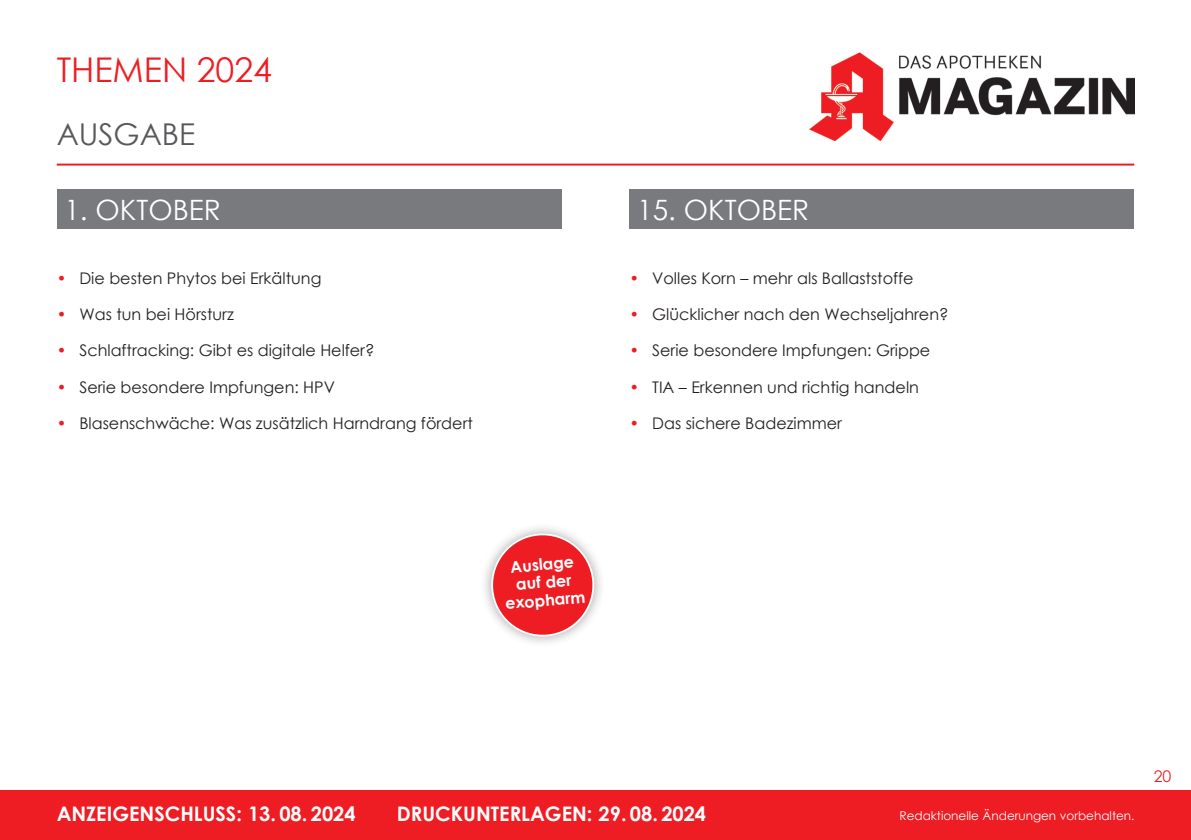
<style>
.page{position:relative;width:1191px;height:840px;background:#fff}
.page>*{position:absolute;margin:0;border:0;box-sizing:border-box;transform-origin:0 0}
.t1{font:34px "Century Gothic";color:#ee1d23}
.t2{font:30px "Century Gothic";color:#57585a}
.t3{font:28px "Century Gothic";color:#fff}
.t4{font:700 20px "Century Gothic";color:#fff}
.t5{font:16px "Century Gothic";color:#231f20}
.t6{font:700 16px/18px "Century Gothic";color:#fff;text-align:center}
.t7{font:16px "Century Gothic";color:#ee1d23}
.t8{font:12px "Century Gothic";color:#fff}
.s1{color:#ee1d23}
</style>
<div class="page">
<img style="left:809px;top:52px;width:325px;height:88px">
<hr style="left:57px;top:163px;width:1077px;height:2px;background:#ee1d23">
<div style="left:57px;top:189px;width:504px;height:39px;background:#787a7d"></div>
<div style="left:629px;top:189px;width:505px;height:39px;background:#787a7d"></div>
<div style="left:0;top:789px;width:1191px;height:50px;background:#ee1d23"></div>
<div style="left:480px;top:522px;width:125px;height:125px;background:#231f20;opacity:.4"></div>
<svg style="left:490px;top:532px;width:105px;height:105px"></svg>
<h1 class="t1" style="left:57px;top:46px;width:217px">THEMEN 2024</h1>
<h2 class="t2" style="left:57px;top:113px;width:140px">AUSGABE</h2>
<h3 class="t3" style="left:64px;top:190px;width:158px">1. OKTOBER</h3>
<p class="t5" style="left:57px;top:267px;width:266px"><span class="s1">•</span> Die besten Phytos bei Erkältung</p>
<p class="t5" style="left:57px;top:303px;width:179px"><span class="s1">•</span> Was tun bei Hörsturz</p>
<p class="t5" style="left:57px;top:339px;width:319px"><span class="s1">•</span> Schlaftracking: Gibt es digitale Helfer?</p>
<p class="t5" style="left:57px;top:375px;width:280px"><span class="s1">•</span> Serie besondere Impfungen: HPV</p>
<p class="t5" style="left:57px;top:411px;width:418px"><span class="s1">•</span> Blasenschwäche: Was zusätzlich Harndrang fördert</p>
<h3 class="t3" style="left:637px;top:190px;width:173px">15. OKTOBER</h3>
<p class="t5" style="left:629px;top:267px;width:286px"><span class="s1">•</span> Volles Korn – mehr als Ballaststoffe</p>
<p class="t5" style="left:629px;top:303px;width:320px"><span class="s1">•</span> Glücklicher nach den Wechseljahren?</p>
<p class="t5" style="left:629px;top:339px;width:302px"><span class="s1">•</span> Serie besondere Impfungen: Grippe</p>
<p class="t5" style="left:629px;top:375px;width:291px"><span class="s1">•</span> TIA – Erkennen und richtig handeln</p>
<p class="t5" style="left:629px;top:411px;width:214px"><span class="s1">•</span> Das sichere Badezimmer</p>
<p class="t6" style="left:501px;top:557px;width:82px;rotate:-5deg">Auslage auf der exopharm</p>
<p class="t4" style="left:57px;top:797px;width:300px">ANZEIGENSCHLUSS: 13. 08. 2024</p>
<p class="t4" style="left:397px;top:797px;width:311px">DRUCKUNTERLAGEN: 29. 08. 2024</p>
<p class="t8" style="left:899px;top:806px;width:237px">Redaktionelle Änderungen vorbehalten.</p>
<p class="t7" style="left:1153px;top:765px;width:19px">20</p>
</div>
